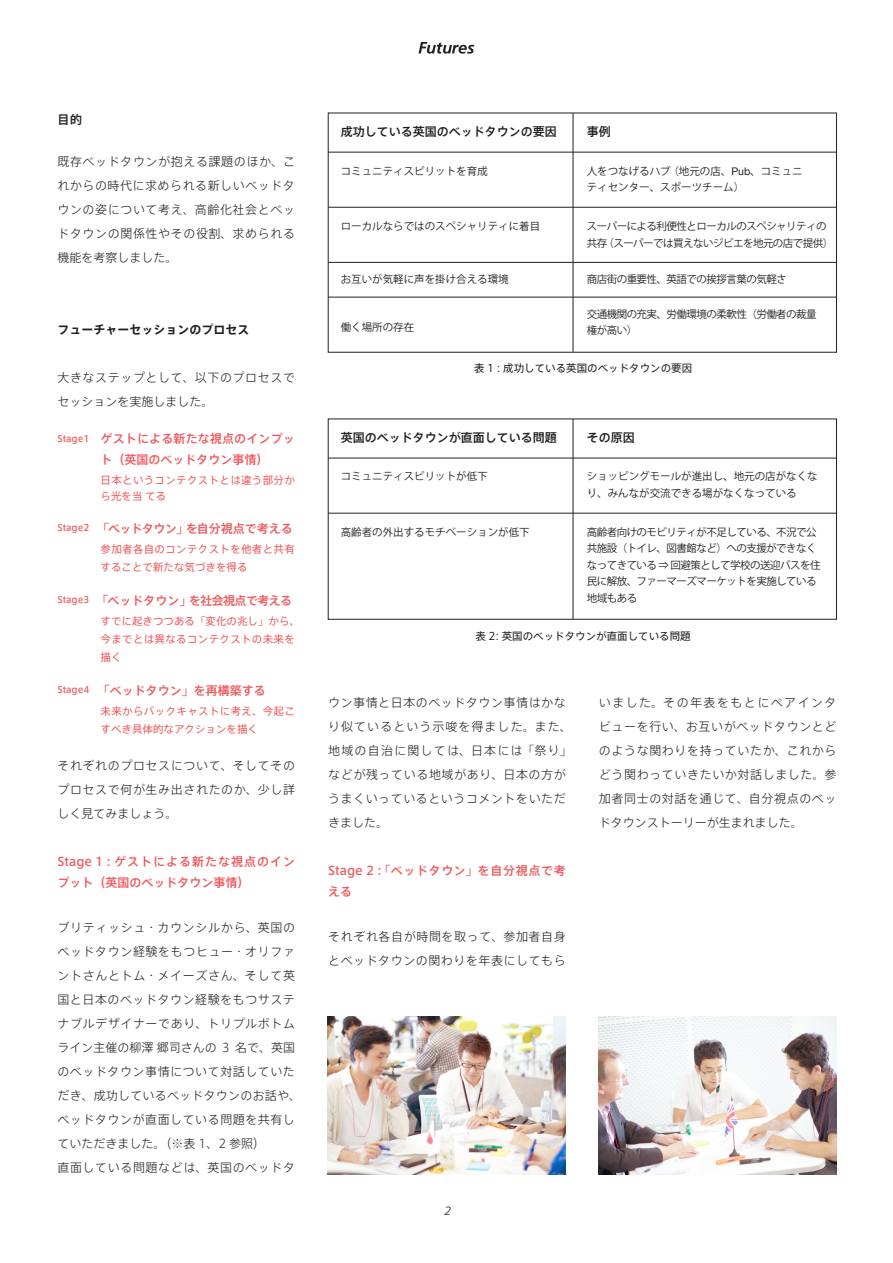
<style>
.page{position:relative;width:893px;height:1263px;background:#fff}
.page>*{position:absolute;margin:0;border:0;box-sizing:border-box;transform-origin:0 0}
.t1{font:300 12px/24px "Axis Std";letter-spacing:.05em;color:#231f20}
.t2{font:500 12px/21px "Axis Std";color:#f05a5e}
.t3{font:500 12px "Axis Std";color:#231f20}
.t4{font:500 12px/21px "Axis Std";letter-spacing:.05em;color:#f05a5e}
.t5{font:500 12px "Axis Std";letter-spacing:-.05em;color:#f05a5e}
.t6{font:700 12px "Axis Std";color:#231f20}
.t7{font:italic 300 12px "Frutiger LT Std";color:#231f20}
.t8{font:10.5px/16.5px "Koz Go Pr 6 N";letter-spacing:-.05em;color:#231f20}
.t9{font:10.5px/16.5px "Koz Go Pr 6 N";color:#231f20}
.t10{font:10.5px/18px "Axis Std";letter-spacing:.03em;color:#f05a5e}
.t11{font:10.5px "Axis Std";color:#231f20}
.t12{font:500 9px "Axis Std";color:#f05a5e}
.s1{font-family:"Helvetica Neue"}
</style>
<div class="page">
<svg style="left:419px;top:42px;width:55px;height:12px"></svg>
<hr style="left:328px;top:152px;width:508px;height:1px;background:#231f20">
<hr style="left:328px;top:207px;width:508px;height:1px;background:#231f20">
<hr style="left:328px;top:262px;width:508px;height:1px;background:#231f20">
<hr style="left:328px;top:297px;width:508px;height:1px;background:#231f20">
<hr style="left:573px;top:113px;width:1px;height:239px;background:#231f20">
<hr style="left:328px;top:458px;width:508px;height:1px;background:#231f20">
<hr style="left:328px;top:513px;width:508px;height:1px;background:#231f20">
<hr style="left:573px;top:419px;width:1px;height:200px;background:#231f20">
<img style="left:328px;top:1016px;width:237px;height:158px">
<img style="left:599px;top:1016px;width:237px;height:158px">
<p class="t3" style="left:57px;top:110px;width:26px">目的</p>
<p class="t1" style="left:57px;top:148px;width:239px;text-align:justify">既存ベッドタウンが抱える課題のほか、これからの時代に求められる新しいベッドタウンの姿について考え、高齢化社会とベッドタウンの関係性やその役割、求められる機能を考察しました。</p>
<p class="t6" style="left:57px;top:320px;width:193px">フューチャーセッションのプロセス</p>
<p class="t1" style="left:57px;top:364px;width:239px">大きなステップとして、以下のプロセスでセッションを実施しました。</p>
<p class="t12" style="left:57px;top:432px;width:33px">Stage1</p>
<p class="t12" style="left:57px;top:521px;width:33px">Stage2</p>
<p class="t12" style="left:57px;top:593px;width:33px">Stage3</p>
<p class="t12" style="left:57px;top:683px;width:33px">Stage4</p>
<p class="t2" style="left:101px;top:427px;width:196px">ゲストによる新たな視点のインプット（英国のベッドタウン事情）</p>
<p class="t10" style="left:101px;top:471px;width:196px;line-height:16.5px">日本というコンテクストとは違う部分から光を当 てる</p>
<p class="t2" style="left:97px;top:517px;width:197px">「ベッドタウン」を自分視点で考える</p>
<p class="t10" style="left:101px;top:539px;width:196px">参加者各自のコンテクストを他者と共有することで新たな気づきを得る</p>
<p class="t5" style="left:97px;top:592px;width:197px">「ベッドタウン」を社会視点で考える</p>
<p class="t10" style="left:101px;top:611px;width:201px">すでに起きつつある「変化の兆し」から、今までとは異なるコンテクストの未来を描く</p>
<p class="t2" style="left:98px;top:679px;width:169px">「ベッドタウン」を再構築する</p>
<p class="t10" style="left:101px;top:701px;width:196px">未来からバックキャストに考え、今起こすべき具体的なアクションを描く</p>
<p class="t1" style="left:57px;top:752px;width:239px;text-align:justify">それぞれのプロセスについて、そしてそのプロセスで何が生み出されたのか、少し詳しく見てみましょう。</p>
<p class="t2" style="left:57px;top:850px;width:239px">Stage 1 : ゲストによる新たな視点のインプット（英国のベッドタウン事情）</p>
<p class="t1" style="left:57px;top:914px;width:245px">ブリティッシュ・カウンシルから、英国のベッドタウン経験をもつヒュー・オリファントさんとトム・メイーズさん、そして英国と日本のベッドタウン経験をもつサステナブルデザイナーであり、トリプルボトムライン主催の柳澤 郷司さんの 3 名で、英国のベッドタウン事情について対話していただき、成功しているベッドタウンのお話や、ベッドタウンが直面している問題を共有していただきました。（※表 1、2 参照）<br>直面している問題などは、英国のベッドタ</p>
<p class="t3" style="left:341px;top:123px;width:217px">成功している英国のベッドタウンの要因</p>
<p class="t3" style="left:587px;top:123px;width:25px">事例</p>
<p class="t9" style="left:341px;top:163px;width:148px">コミュニティスピリットを育成</p>
<p class="t9" style="left:587px;top:163px;width:218px">人をつなげるハブ（地元の店、<span class="s1">Pub</span>、コミュニティセンター、スポーツチーム）</p>
<p class="t9" style="left:341px;top:218px;width:201px">ローカルならではのスペシャリティに着目</p>
<p class="t8" style="left:587px;top:218px;width:248px">スーパーによる利便性とローカルのスペシャリティの共存 （スーパーでは買えないジビエを地元の店で提供）</p>
<p class="t8" style="left:587px;top:271px;width:202px">商店街の重要性、英語での挨拶言葉の気軽さ</p>
<p class="t8" style="left:587px;top:306px;width:231px">交通機関の充実、労働環境の柔軟性（労働者の裁量権が高い）</p>
<p class="t9" style="left:341px;top:271px;width:169px">お互いが気軽に声を掛け合える環境</p>
<p class="t9" style="left:341px;top:319px;width:75px">働く場所の存在</p>
<p class="t11" style="left:474px;top:360px;width:220px">表 1 : 成功している英国のベッドタウンの要因</p>
<p class="t3" style="left:341px;top:428px;width:217px">英国のベッドタウンが直面している問題</p>
<p class="t3" style="left:587px;top:428px;width:49px">その原因</p>
<p class="t9" style="left:341px;top:469px;width:148px">コミュニティスピリットが低下</p>
<p class="t9" style="left:587px;top:469px;width:232px">ショッピングモールが進出し、地元の店がなくなり、みんなが交流できる場がなくなっている</p>
<p class="t9" style="left:341px;top:524px;width:190px">高齢者の外出するモチベーションが低下</p>
<p class="t8" style="left:587px;top:524px;width:235px">高齢者向けのモビリティが不足している、不況で公共施設（トイレ、図書館など）への支援ができなくなってきている ⇒ 回避策として学校の送迎バスを住民に解放、ファーマーズマーケットを実施している地域もある</p>
<p class="t11" style="left:475px;top:628px;width:217px">表 2: 英国のベッドタウンが直面している問題</p>
<p class="t1" style="left:328px;top:690px;width:245px">ウン事情と日本のベッドタウン事情はかなり似ているという示唆を得ました。また、地域の自治に関しては、日本には「祭り」などが残っている地域があり、日本の方がうまくいっているというコメントをいただきました。</p>
<p class="t4" style="left:328px;top:859px;width:239px">Stage 2 : 「ベッドタウン」を自分視点で考える</p>
<p class="t1" style="left:328px;top:924px;width:239px">それぞれ各自が時間を取って、参加者自身とベッドタウンの関わりを年表にしてもら</p>
<p class="t1" style="left:599px;top:690px;width:239px;text-align:justify">いました。その年表をもとにペアインタビューを行い、お互いがベッドタウンとどのような関わりを持っていたか、これからどう関わっていきたいか対話しました。参加者同士の対話を通じて、自分視点のベッドタウンストーリーが生まれました。</p>
<p class="t7" style="left:445px;top:1204px;width:8px">2</p>
</div>
